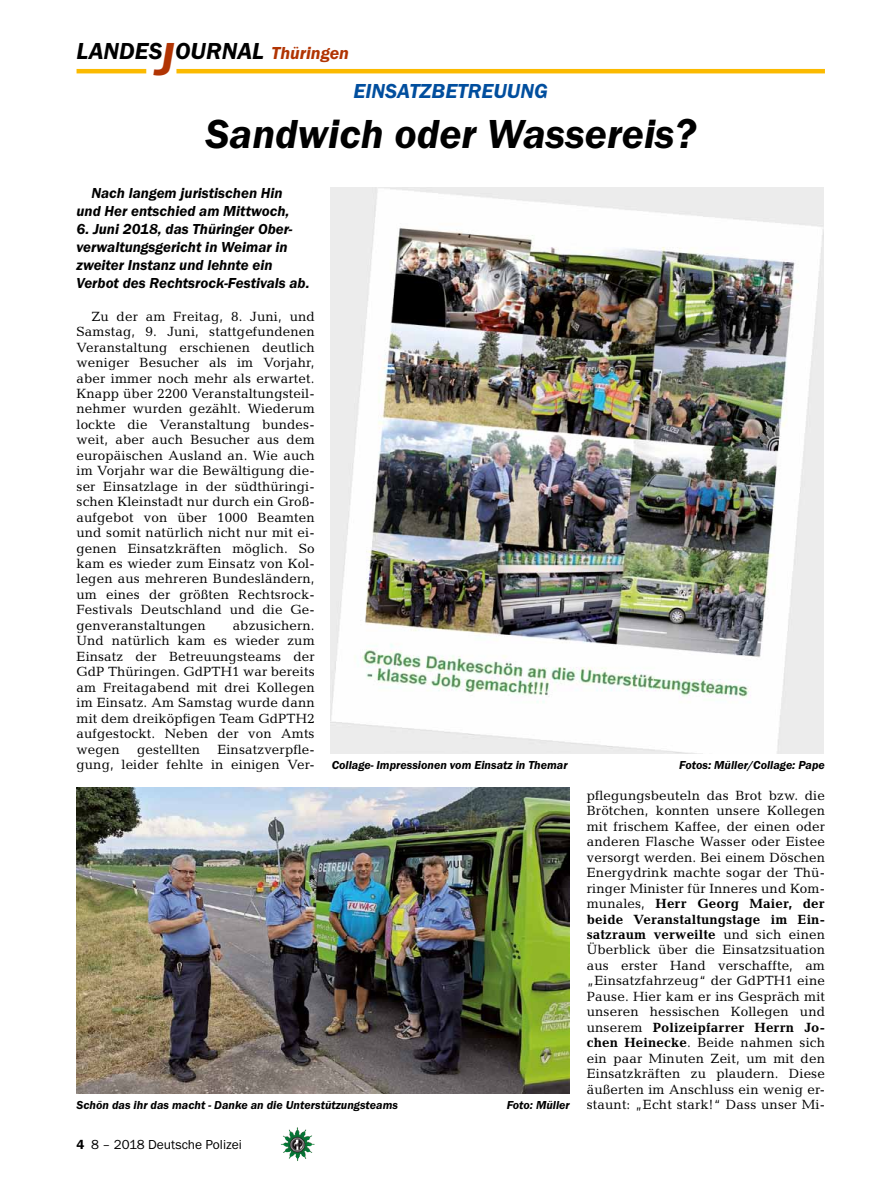
<style>
.page{position:relative;width:893px;height:1191px;background:#fff}
.page>*{position:absolute;margin:0;border:0;box-sizing:border-box;transform-origin:0 0}
._02__HEADLINE_3spalt{font:italic 600 42px "Franklin Gothic Itc T";color:#000}
.t1{font:italic 600 24px "Franklin Gothic Itc T";color:#000}
._01__RUBRIKENZEILE_o{font:italic 600 21px "Franklin Gothic Itc T";color:#004e9e}
._08__VORSPANN{font:italic 600 15px/18px "Franklin Gothic Itc T";color:#000;text-align:center}
._09__GRUNDTEXT___Blo{font:13.5px/15.5px "Candida";letter-spacing:.01em;color:#000;text-align:justify}
.t2{font:13.5px "Franklin Gothic Itc T";color:#000}
._12__BILDUNTERSCHRIF{font:italic 600 12px "Franklin Gothic Itc T";color:#000}
.s1{font-size:48px;color:#b13403}
.s2{font-size:18px;color:#b13403}
.s3{font-weight:600}
.s4{font-weight:700}
</style>
<div class="page">
<hr style="left:77px;top:69px;width:69px;height:4px;background:#fbba00">
<hr style="left:176px;top:69px;width:649px;height:4px;background:#fbba00">
<img style="left:281px;top:1128px;width:16px;height:24px">
<img style="left:77px;top:787px;width:493px;height:306px">
<img style="left:331px;top:188px;width:492px;height:565px">
<h2 class="t1" style="left:77px;top:37px;width:274px">LANDES<span class="s1">J</span>OURNAL <span class="s2">Thüringen</span></h2>
<p class="_01__RUBRIKENZEILE_o" style="left:353px;top:79px;width:196px">EINSATZBETREUUNG</p>
<p class="_02__HEADLINE_3spalt" style="left:206px;top:109px;width:492px">Sandwich oder Wassereis?</p>
<p class="_08__VORSPANN" style="left:77px;top:183px;width:215px">Nach langem juristischen Hin und Her entschied am Mittwoch,</p>
<p class="_08__VORSPANN" style="left:77px;top:219px;width:235px;text-align:left">6. Juni 2018, das Thüringer Ober&shy;verwaltungsgericht in Weimar in zweiter Instanz und lehnte ein Verbot des Rechtsrock-Festivals ab.</p>
<p class="_09__GRUNDTEXT___Blo" style="left:77px;top:308px;width:240px;text-indent:15px">Zu der am Freitag, 8. Juni, und Samstag, 9. Juni, stattgefundenen Veranstaltung erschienen deutlich weniger Besucher als im Vorjahr, aber immer noch mehr als erwartet.<br>Knapp über 2200 Veranstaltungsteil&shy;nehmer wurden gezählt. Wiederum lockte die Veranstaltung bundes&shy;weit, aber auch Besucher aus dem europäischen Ausland an. Wie auch im Vorjahr war die Bewältigung die&shy;ser Einsatzlage in der südthüringi&shy;schen Kleinstadt nur durch ein Groß&shy;aufgebot von über 1000 Beamten und somit natürlich nicht nur mit ei&shy;genen Einsatzkräften möglich. So kam es wieder zum Einsatz von Kol&shy;legen aus mehreren Bundesländern, um eines der größten Rechtsrock-Festivals Deutschland und die Ge&shy;genveranstaltungen</p>
<p class="_09__GRUNDTEXT___Blo" style="left:77px;top:617px;width:240px;text-indent:156px">abzusichern.<br>Und natürlich kam es wieder zum Einsatz der Betreuungsteams der GdP Thüringen. GdPTH1 war bereits am Freitagabend mit drei Kollegen im Einsatz. Am Samstag wurde dann mit dem dreiköpfigen Team GdPTH2 aufgestockt. Neben der von Amts wegen</p>
<p class="_09__GRUNDTEXT___Blo" style="left:77px;top:741px;width:240px;text-align:right">Einsatzverpfle-<br>gung, leider fehlte in einigen Ver-</p>
<p class="_09__GRUNDTEXT___Blo" style="left:137px;top:741px;width:65px">gestellten</p>
<p class="_12__BILDUNTERSCHRIF" style="left:332px;top:758px;width:237px">Collage- Impressionen vom Einsatz in Themar</p>
<p class="_12__BILDUNTERSCHRIF" style="left:679px;top:758px;width:147px">Fotos: Müller/Collage: Pape</p>
<p class="_12__BILDUNTERSCHRIF" style="left:77px;top:1098px;width:323px">Schön das ihr das macht - Danke an die Unterstützungsteams</p>
<p class="_12__BILDUNTERSCHRIF" style="left:507px;top:1098px;width:65px">Foto: Müller</p>
<p class="t2" style="left:77px;top:1136px;width:167px"><span class="s3">4</span> 8 – 2018 Deutsche Polizei</p>
<p class="_09__GRUNDTEXT___Blo" style="left:587px;top:787px;width:240px">pflegungsbeuteln das Brot bzw. die Brötchen, konnten unsere Kollegen mit frischem Kaffee, der einen oder anderen Flasche Wasser oder Eistee versorgt werden. Bei einem Döschen Energydrink machte sogar der Thü&shy;ringer Minister für Inneres und Kom&shy;munales, <span class="s4">Herr Georg Maier, der beide Veranstaltungstage im Ein&shy;satzraum verweilte</span> und sich einen Überblick über die Einsatzsituation aus erster Hand verschaffte, am „Einsatzfahrzeug“ der GdPTH1 eine Pause. Hier kam er ins Gespräch mit unseren hessischen Kollegen und unserem <span class="s4">Polizeipfarrer Herrn Jo&shy;chen Heinecke</span>. Beide nahmen sich ein paar Minuten Zeit, um mit den Einsatzkräften zu plaudern. Diese äußerten im Anschluss ein wenig er&shy;staunt: „Echt stark!“ Dass unser Mi-</p>
</div>
